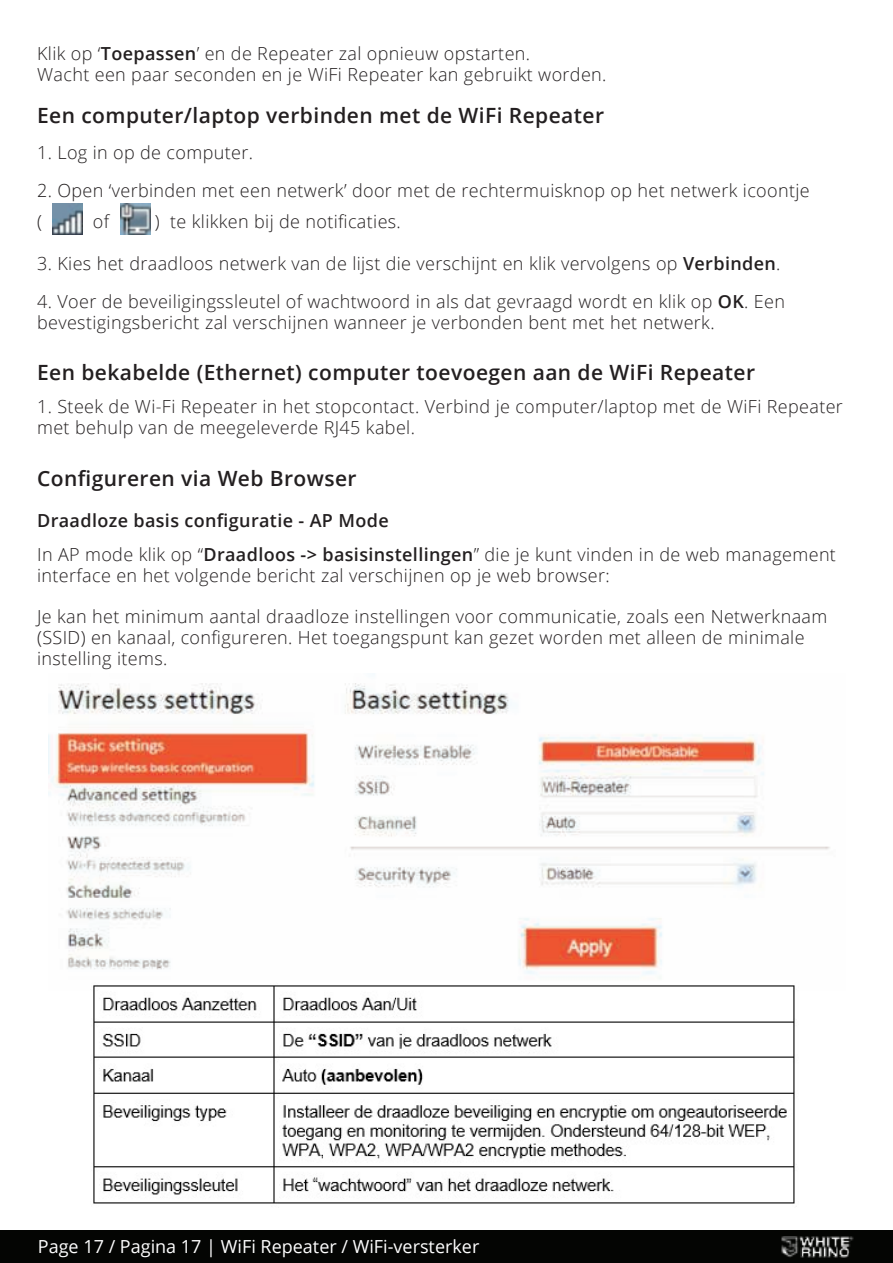
<style>
.page{position:relative;width:893px;height:1263px;background:#fff}
.page>*{position:absolute;margin:0;border:0;box-sizing:border-box;transform-origin:0 0}
.t1{font:600 21px "Open Sans";letter-spacing:.02em;color:#231f20}
.t2{font:300 18px/21px "Open Sans";letter-spacing:.02em;color:#231f20}
.t3{font:18px "Open Sans";color:#fff}
.t4{font:600 18px "Open Sans";letter-spacing:.02em;color:#231f20}
.s1{font-weight:600}
</style>
<div class="page">
<div style="left:0;top:1230px;width:893px;height:33px;background:#040503"></div>
<img style="left:781px;top:1236px;width:73px;height:22px">
<img style="left:49px;top:683px;width:781px;height:292px">
<img style="left:93px;top:985px;width:702px;height:219px">
<img style="left:120px;top:204px;width:30px;height:30px">
<img style="left:52px;top:204px;width:31px;height:30px">
<p class="t2" style="left:37px;top:43px;width:571px">Klik op ‘<span class="s1">Toepassen</span>’ en de Repeater zal opnieuw opstarten.<br>Wacht een paar seconden en je WiFi Repeater kan gebruikt worden.</p>
<p class="t1" style="left:37px;top:101px;width:568px">Een computer/laptop verbinden met de WiFi Repeater</p>
<p class="t2" style="left:37px;top:144px;width:217px">1. Log in op de computer.</p>
<p class="t2" style="left:37px;top:174px;width:774px;line-height:31.5px">2. Open ‘verbinden met een netwerk’ door met de rechtermuisknop op het netwerk icoontje (</p>
<p class="t2" style="left:93px;top:211px;width:18px">of</p>
<p class="t2" style="left:155px;top:211px;width:248px">) te klikken bij de notificaties.</p>
<p class="t2" style="left:37px;top:253px;width:745px">3. Kies het draadloos netwerk van de lijst die verschijnt en klik vervolgens op <span class="s1">Verbinden</span>.</p>
<p class="t2" style="left:37px;top:290px;width:749px">4. Voer de beveiligingssleutel of wachtwoord in als dat gevraagd wordt en klik op <span class="s1">OK</span>. Een bevestigingsbericht zal verschijnen wanneer je verbonden bent met het netwerk.</p>
<p class="t1" style="left:37px;top:358px;width:719px">Een bekabelde (Ethernet) computer toevoegen aan de WiFi Repeater</p>
<p class="t2" style="left:37px;top:395px;width:807px">1. Steek de Wi-Fi Repeater in het stopcontact. Verbind je computer/laptop met de WiFi Repeater met behulp van de meegeleverde RJ45 kabel.</p>
<p class="t1" style="left:37px;top:464px;width:321px">Configureren via Web Browser</p>
<p class="t4" style="left:37px;top:508px;width:353px">Draadloze basis configuratie - AP Mode</p>
<p class="t2" style="left:37px;top:544px;width:800px">In AP mode klik op “<span class="s1">Draadloos -&gt; basisinstellingen</span>” die je kunt vinden in de web management interface en het volgende bericht zal verschijnen op je web browser:</p>
<p class="t2" style="left:37px;top:605px;width:792px">Je kan het minimum aantal draadloze instellingen voor communicatie, zoals een Netwerknaam (SSID) en kanaal, configureren. Het toegangspunt kan gezet worden met alleen de minimale instelling items.</p>
<p class="t3" style="left:38px;top:1239px;width:443px">Page 17 / Pagina 17 | WiFi Repeater / WiFi-versterker</p>
</div>
